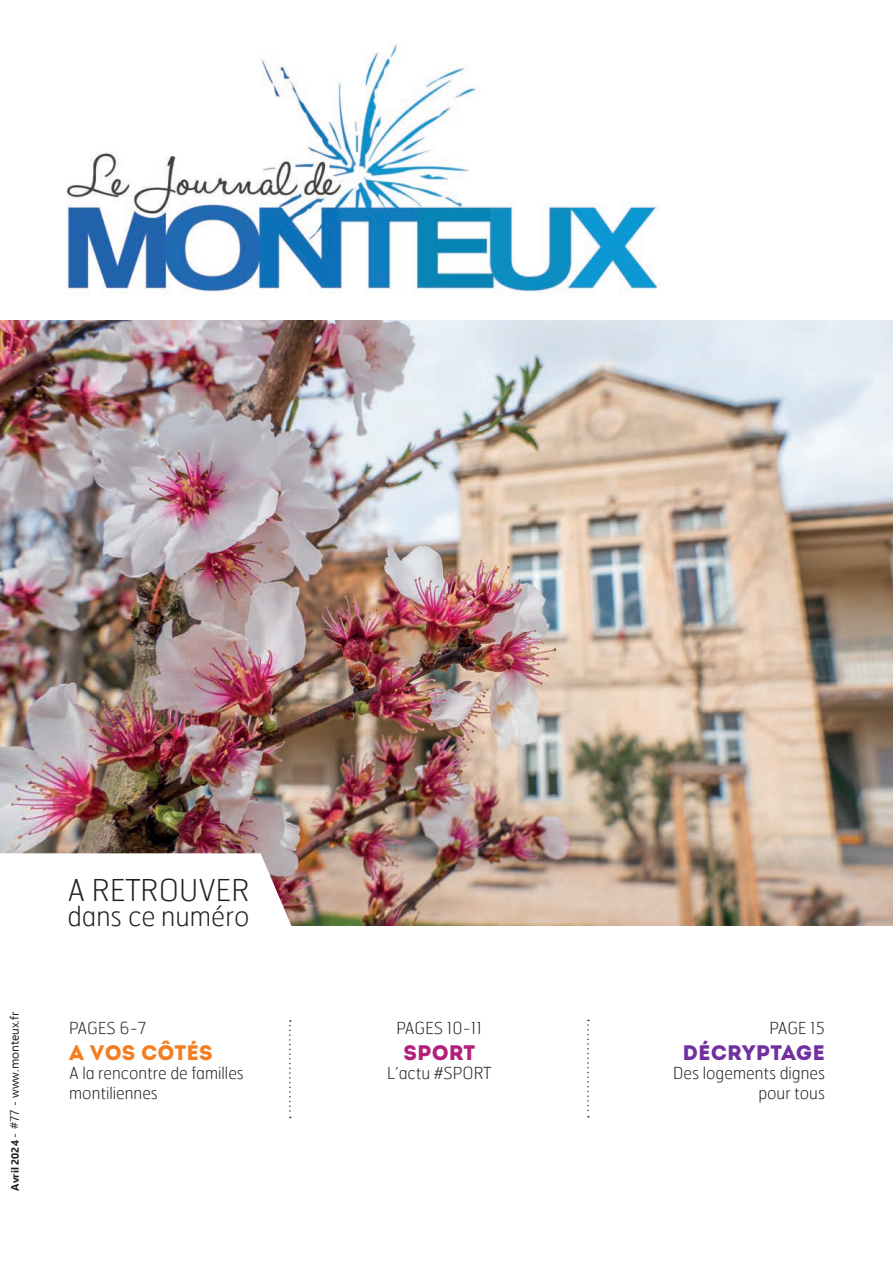
<style>
.page{position:relative;width:893px;height:1263px;background:#fff}
.page>*{position:absolute;margin:0;border:0;box-sizing:border-box;transform-origin:0 0}
.t1{font:100 30px "Hermes";color:#231f20}
.t2{font:100 27px "Hermes";color:#231f20}
.t3{font:21px "Intro";color:#7030a0}
.t4{font:21px "Intro";color:#f47d21}
.t5{font:21px "Intro";color:#b2207b}
.t6{font:100 16.5px/19.8px "Hermes";color:#231f20;text-align:right}
.t7{font:12px "Ebrima";color:#231f20}
.s1{font-weight:700;font-size:10.5px}
</style>
<div class="page">
<img style="left:0;top:321px;width:893px;height:605px">
<svg style="left:289px;top:1020px;width:2px;height:98px"></svg>
<svg style="left:587px;top:1020px;width:2px;height:97px"></svg>
<svg style="left:0;top:853px;width:296px;height:73px"></svg>
<img style="left:66px;top:41px;width:594px;height:253px">
<h1 class="t1" style="left:68px;top:871px;width:184px">A RETROUVER</h1>
<h2 class="t2" style="left:68px;top:899px;width:183px">dans ce numéro</h2>
<p class="t7" style="left:6px;top:1191px;width:180px;rotate:-90deg"><span class="s1">Avril 2024</span> - #77 - www.monteux.fr</p>
<p class="t6" style="left:769px;top:1018px;width:57px">PAGE 15</p>
<p class="t6" style="left:69px;top:1018px;width:79px">PAGES 6-7</p>
<p class="t4" style="left:69px;top:1039px;width:145px">A VOS CÔTÉS</p>
<p class="t6" style="left:69px;top:1063px;width:176px;text-align:left">A la rencontre de familles montiliennes</p>
<p class="t6" style="left:397px;top:1018px;width:87px">PAGES 10-11</p>
<p class="t5" style="left:403px;top:1039px;width:73px">SPORT</p>
<p class="t6" style="left:387px;top:1063px;width:106px">L’actu #SPORT</p>
<p class="t3" style="left:682px;top:1039px;width:144px">DÉCRYPTAGE</p>
<p class="t6" style="left:673px;top:1063px;width:153px">Des logements dignes pour tous</p>
</div>
